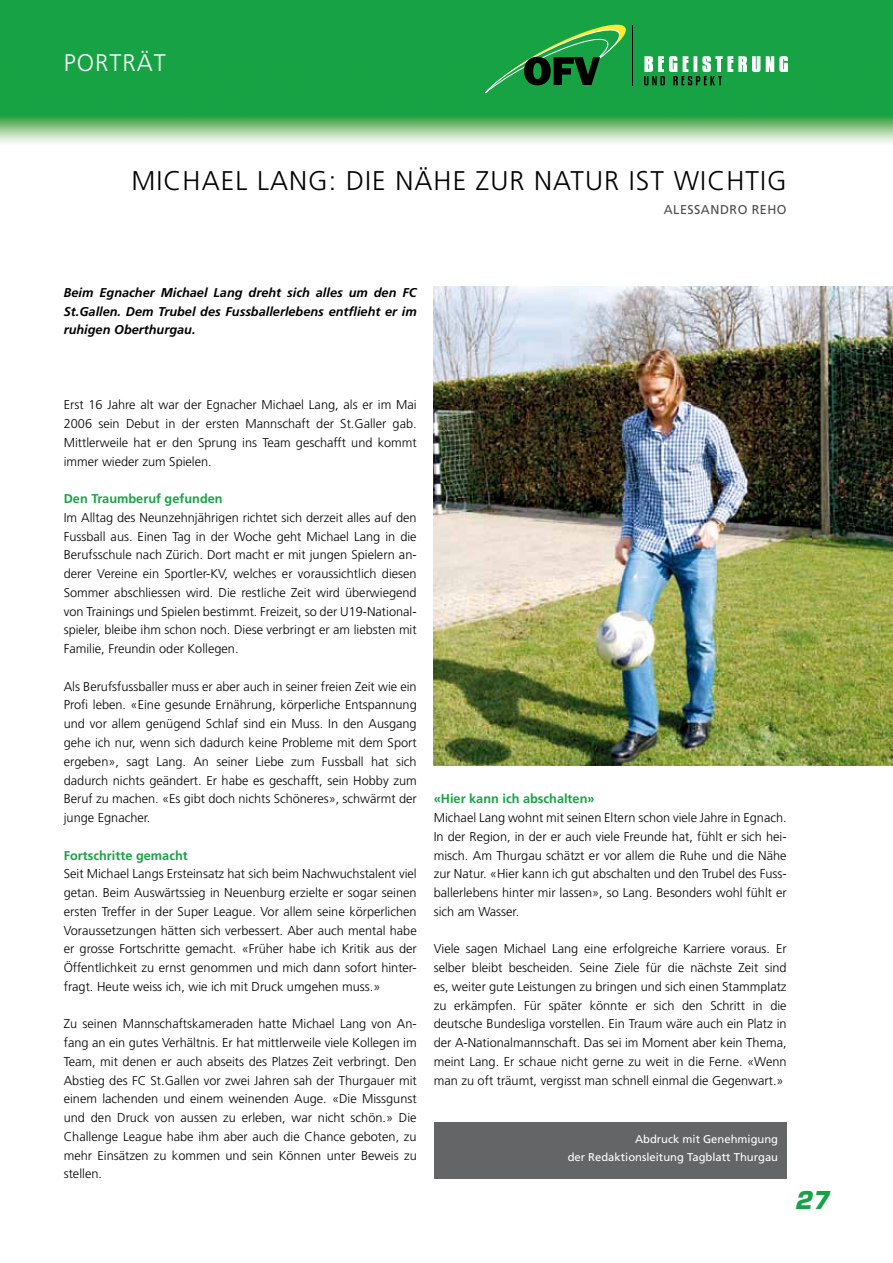
<style>
.page{position:relative;width:893px;height:1263px;background:#fff}
.page>*{position:absolute;margin:0;border:0;box-sizing:border-box;transform-origin:0 0}
.t1{font:300 27px "Frutiger";letter-spacing:.04em;color:#000}
.t2{font:300 24px "Frutiger";color:#fff}
.t3{font:italic 700 24px "Eurostile";color:#17a345}
.t4{font:300 12.75px/18.8px "Frutiger CE";color:#000;text-align:justify}
.t5{font:italic 700 12.75px/18.8px "Frutiger";color:#000;text-align:justify}
.t6{font:700 12.75px "Frutiger CE";color:#17a345}
.t7{font:12.75px "Frutiger";letter-spacing:.04em;color:#4b4b4d}
.t8{font:11.25px/18.8px "Frutiger";color:#fff;text-align:right}
</style>
<div class="page">
<img style="left:0;top:0;width:893px;height:143px">
<svg style="left:482px;top:22px;width:151px;height:74px;background:#219440"></svg>
<svg style="left:644px;top:56px;width:144px;height:29px"></svg>
<img style="left:434px;top:287px;width:459px;height:479px">
<div style="left:434px;top:1122px;width:353px;height:56px;background:#646567"></div>
<h2 class="t2" style="left:64px;top:49px;width:99px">PORT RÄT</h2>
<h1 class="t1" style="left:131px;top:166px;width:652px">MICHAEL LANG: DIE NÄHE ZU R NATUR IST WICHTIG</h1>
<p class="t7" style="left:664px;top:202px;width:124px">Alessandro Reho</p>
<p class="t5" style="left:64px;top:283px;width:354px">Beim Egnacher Michael Lang dreht sich alles um den FC St.Gallen. Dem Trubel des Fussballerlebens entflieht er im ruhigen Oberthurgau.</p>
<p class="t4" style="left:64px;top:395px;width:354px">Erst 16 Jahre alt war der Egnacher Michael Lang, als er im Mai 2006 sein Debut in der ersten Mannschaft der St.Galler gab.<br>Mittlerweile hat er den Sprung ins Team geschafft und kommt immer wieder zum Spielen.</p>
<p class="t6" style="left:64px;top:491px;width:160px">Den Traumberuf gefunden</p>
<p class="t4" style="left:64px;top:508px;width:354px">Im Alltag des Neunzehnjährigen richtet sich derzeit alles auf den Fussball aus. Einen Tag in der Woche geht Michael Lang in die Berufsschule nach Zürich. Dort macht er mit jungen Spielern an&shy;derer Vereine ein Sportler-KV, welches er voraussichtlich diesen Sommer abschliessen wird. Die restliche Zeit wird überwiegend von Trainings und Spielen bestimmt. Freizeit, so der U19-National&shy;spieler, bleibe ihm schon noch. Diese verbringt er am liebsten mit Familie, Freundin oder Kollegen.</p>
<p class="t4" style="left:64px;top:677px;width:354px">Als Berufsfussballer muss er aber auch in seiner freien Zeit wie ein Profi leben. «Eine gesunde Ernährung, körperliche Entspannung und vor allem genügend Schlaf sind ein Muss. In den Ausgang gehe ich nur, wenn sich dadurch keine Probleme mit dem Sport ergeben», sagt Lang. An seiner Liebe zum Fussball hat sich dadurch nichts geändert. Er habe es geschafft, sein Hobby zum Beruf zu machen. «Es gibt doch nichts Schöneres», schwärmt der junge Egnacher.</p>
<p class="t6" style="left:64px;top:847px;width:125px">Fortschritte gemacht</p>
<p class="t4" style="left:64px;top:864px;width:354px">Seit Michael Langs Ersteinsatz hat sich beim Nachwuchstalent viel getan. Beim Auswärtssieg in Neuenburg erzielte er sogar seinen ersten Treffer in der Super League. Vor allem seine körperlichen Voraussetzungen hätten sich verbessert. Aber auch mental habe er grosse Fortschritte gemacht. «Früher habe ich Kritik aus der Öffentlichkeit zu ernst genommen und mich dann sofort hinter&shy;fragt. Heute weiss ich, wie ich mit Druck umgehen muss.»</p>
<p class="t4" style="left:64px;top:1014px;width:354px">Zu seinen Mannschaftskameraden hatte Michael Lang von An&shy;fang an ein gutes Verhältnis. Er hat mittlerweile viele Kollegen im Team, mit denen er auch abseits des Platzes Zeit verbringt. Den Abstieg des FC St.Gallen vor zwei Jahren sah der Thurgauer mit einem lachenden und einem weinenden Auge. «Die Missgunst und den Druck von aussen zu erleben, war nicht schön.» Die Challenge League habe ihm aber auch die Chance geboten, zu mehr Einsätzen zu kommen und sein Können unter Beweis zu stellen.</p>
<p class="t6" style="left:434px;top:791px;width:162px">«Hier kann ich abschalten»</p>
<p class="t4" style="left:434px;top:808px;width:354px">Michael Lang wohnt mit seinen Eltern schon viele Jahre in Egnach.<br>In der Region, in der er auch viele Freunde hat, fühlt er sich hei&shy;misch. Am Thurgau schätzt er vor allem die Ruhe und die Nähe zur Natur. «Hier kann ich gut abschalten und den Trubel des Fuss&shy;ballerlebens hinter mir lassen», so Lang. Besonders wohl fühlt er sich am Wasser.</p>
<p class="t4" style="left:434px;top:939px;width:354px">Viele sagen Michael Lang eine erfolgreiche Karriere voraus. Er selber bleibt bescheiden. Seine Ziele für die nächste Zeit sind es, weiter gute Leistungen zu bringen und sich einen Stammplatz zu erkämpfen. Für später könnte er sich den Schritt in die deutsche Bundesliga vorstellen. Ein Traum wäre auch ein Platz in der A-Nationalmannschaft. Das sei im Moment aber kein Thema, meint Lang. Er schaue nicht gerne zu weit in die Ferne. «Wenn man zu oft träumt, vergisst man schnell einmal die Gegenwart.»</p>
<p class="t8" style="left:568px;top:1129px;width:212px">Abdruck mit Genehmigung<br>der Redaktionsleitung Tagblatt Thurgau</p>
<h2 class="t3" style="left:795px;top:1185px;width:36px">27</h2>
</div>
